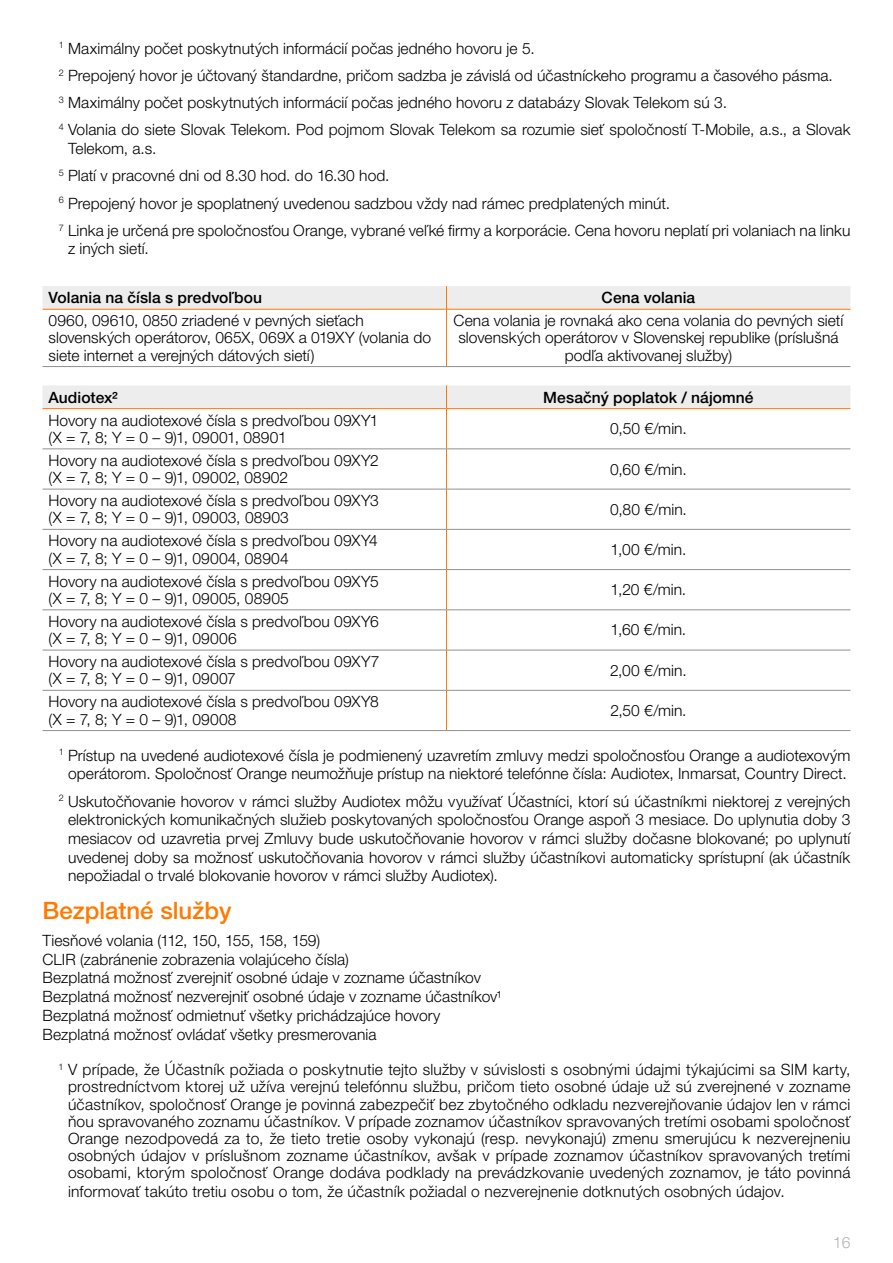
<style>
.page{position:relative;width:893px;height:1263px;background:#fff}
.page>*{position:absolute;margin:0;border:0;box-sizing:border-box;transform-origin:0 0}
.t1{font:500 24px "Helvetica Neue LT Pro";color:#ff7a00}
.t2{font:300 15.6px/17.1px "Helvetica Neue LT Pro";letter-spacing:.005em;color:#000}
.t3{font:500 15.6px "Helvetica Neue LT Pro";letter-spacing:.005em;color:#000}
.t4{font:300 15.6px "Helvetica Neue LT Pro";color:#b3b2b2}
</style>
<div class="page">
<hr style="left:43px;top:309px;width:403px;height:1px;background:#ff7a00">
<hr style="left:446px;top:309px;width:404px;height:1px;background:#ff7a00">
<hr style="left:446px;top:309px;width:1px;height:57px;background:#ff7a00">
<div style="left:43px;top:286px;width:807px;height:23px;background:#ededed"></div>
<hr style="left:43px;top:366px;width:403px;height:1px;background:#909090">
<hr style="left:446px;top:366px;width:404px;height:1px;background:#909090">
<svg style="left:43px;top:409px;width:807px;height:281px"></svg>
<hr style="left:446px;top:409px;width:1px;height:40px;background:#ff7a00">
<hr style="left:446px;top:449px;width:1px;height:40px;background:#ff7a00">
<hr style="left:446px;top:489px;width:1px;height:40px;background:#ff7a00">
<hr style="left:446px;top:529px;width:1px;height:40px;background:#ff7a00">
<hr style="left:446px;top:570px;width:1px;height:40px;background:#ff7a00">
<hr style="left:446px;top:610px;width:1px;height:40px;background:#ff7a00">
<hr style="left:446px;top:650px;width:1px;height:40px;background:#ff7a00">
<hr style="left:446px;top:690px;width:1px;height:40px;background:#ff7a00">
<div style="left:43px;top:385px;width:807px;height:24px;background:#ededed"></div>
<hr style="left:43px;top:449px;width:403px;height:1px;background:#909090">
<hr style="left:446px;top:449px;width:404px;height:1px;background:#909090">
<hr style="left:43px;top:489px;width:403px;height:1px;background:#909090">
<hr style="left:446px;top:489px;width:404px;height:1px;background:#909090">
<hr style="left:43px;top:529px;width:403px;height:1px;background:#909090">
<hr style="left:446px;top:529px;width:404px;height:1px;background:#909090">
<hr style="left:43px;top:569px;width:403px;height:1px;background:#909090">
<hr style="left:446px;top:569px;width:404px;height:1px;background:#909090">
<hr style="left:43px;top:610px;width:403px;height:1px;background:#909090">
<hr style="left:446px;top:610px;width:404px;height:1px;background:#909090">
<hr style="left:43px;top:650px;width:403px;height:1px;background:#909090">
<hr style="left:446px;top:650px;width:404px;height:1px;background:#909090">
<hr style="left:43px;top:690px;width:403px;height:1px;background:#909090">
<hr style="left:446px;top:690px;width:404px;height:1px;background:#909090">
<hr style="left:43px;top:730px;width:403px;height:1px;background:#909090">
<hr style="left:446px;top:730px;width:404px;height:1px;background:#909090">
<p class="t2" style="left:59px;top:34px;width:793px;line-height:27.2px"><sup>1</sup> Maximálny počet poskytnutých informácií počas jedného hovoru je 5.<br><sup>2</sup> Prepojený hovor je účtovaný štandardne, pričom sadzba je závislá od účastníckeho programu a časového pásma.<br><sup>3</sup> Maximálny počet poskytnutých informácií počas jedného hovoru z databázy Slovak Telekom sú 3.<br><sup>4</sup> Volania do siete Slovak Telekom. Pod pojmom Slovak Telekom sa rozumie sieť spoločností T-Mobile, a.s., a Slovak</p>
<p class="t2" style="left:59px;top:135px;width:793px;line-height:27.2px;text-indent:9px">Telekom, a.s.<br><sup>5</sup> Platí v pracovné dni od 8.30 hod. do 16.30 hod.<br><sup>6</sup> Prepojený hovor je spoplatnený uvedenou sadzbou vždy nad rámec predplatených minút.<br><sup>7</sup> Linka je určená pre spoločnosťou Orange, vybrané veľké firmy a korporácie. Cena hovoru neplatí pri volaniach na linku</p>
<p class="t2" style="left:68px;top:240px;width:82px">z iných sietí.</p>
<p class="t3" style="left:49px;top:288px;width:215px">Volania na čísla s predvoľbou</p>
<p class="t3" style="left:602px;top:288px;width:95px">Cena volania</p>
<p class="t2" style="left:49px;top:312px;width:384px">0960, 09610, 0850 zriadené v pevných sieťach slovenských operátorov, 065X, 069X a 019XY (volania do siete internet a verejných dátových sietí)</p>
<p class="t2" style="left:454px;top:312px;width:391px;text-align:center">Cena volania je rovnaká ako cena volania do pevných sietí slovenských operátorov v Slovenskej republike (príslušná podľa aktivovanej služby)</p>
<p class="t3" style="left:49px;top:388px;width:71px">Audiotex²</p>
<p class="t3" style="left:543px;top:388px;width:212px">Mesačný poplatok / nájomné</p>
<p class="t2" style="left:49px;top:411px;width:331px">Hovory na audiotexové čísla s predvoľbou 09XY1 (X = 7, 8; Y = 0 – 9)1, 09001, 08901</p>
<p class="t2" style="left:610px;top:420px;width:78px">0,50 €/min.</p>
<p class="t2" style="left:49px;top:452px;width:332px">Hovory na audiotexové čísla s predvoľbou 09XY2 (X = 7, 8; Y = 0 – 9)1, 09002, 08902</p>
<p class="t2" style="left:610px;top:460px;width:78px">0,60 €/min.</p>
<p class="t2" style="left:49px;top:492px;width:332px">Hovory na audiotexové čísla s predvoľbou 09XY3 (X = 7, 8; Y = 0 – 9)1, 09003, 08903</p>
<p class="t2" style="left:610px;top:500px;width:78px">0,80 €/min.</p>
<p class="t2" style="left:49px;top:532px;width:331px">Hovory na audiotexové čísla s predvoľbou 09XY4 (X = 7, 8; Y = 0 – 9)1, 09004, 08904</p>
<p class="t2" style="left:611px;top:541px;width:77px">1,00 €/min.</p>
<p class="t2" style="left:49px;top:572px;width:332px">Hovory na audiotexové čísla s predvoľbou 09XY5 (X = 7, 8; Y = 0 – 9)1, 09005, 08905</p>
<p class="t2" style="left:611px;top:581px;width:77px">1,20 €/min.</p>
<p class="t2" style="left:49px;top:612px;width:332px">Hovory na audiotexové čísla s predvoľbou 09XY6 (X = 7, 8; Y = 0 – 9)1, 09006</p>
<p class="t2" style="left:611px;top:621px;width:77px">1,60 €/min.</p>
<p class="t2" style="left:49px;top:653px;width:332px">Hovory na audiotexové čísla s predvoľbou 09XY7 (X = 7, 8; Y = 0 – 9)1, 09007</p>
<p class="t2" style="left:610px;top:661px;width:78px">2,00 €/min.</p>
<p class="t2" style="left:49px;top:693px;width:332px">Hovory na audiotexové čísla s predvoľbou 09XY8 (X = 7, 8; Y = 0 – 9)1, 09008</p>
<p class="t2" style="left:610px;top:701px;width:78px">2,50 €/min.</p>
<p class="t2" style="left:59px;top:745px;width:793px;line-height:18.8px;text-align:center"><sup>1</sup> Prístup na uvedené audiotexové čísla je podmienený uzavretím zmluvy medzi spoločnosťou Orange a audiotexovým operátorom. Spoločnosť Orange neumožňuje prístup na niektoré telefónne čísla: Audiotex, Inmarsat, Country Direct.</p>
<p class="t2" style="left:68px;top:791px;width:784px;line-height:18.8px;text-align:justify;text-indent:-9px"><sup>2</sup> Uskutočňovanie hovorov v rámci služby Audiotex môžu využívať Účastníci, ktorí sú účastníkmi niektorej z verejných elektronických komunikačných služieb poskytovaných spoločnosťou Orange aspoň 3 mesiace. Do uplynutia doby 3 mesiacov od uzavretia prvej Zmluvy bude uskutočňovanie hovorov v rámci služby dočasne blokované; po uplynutí uvedenej doby sa možnosť uskutočňovania hovorov v rámci služby účastníkovi automaticky sprístupní (ak účastník nepožiadal o trvalé blokovanie hovorov v rámci služby Audiotex).</p>
<h1 class="t1" style="left:43px;top:896px;width:190px">Bezplatné služby</h1>
<p class="t2" style="left:43px;top:931px;width:461px;line-height:18.8px">Tiesňové volania (112, 150, 155, 158, 159)<br>CLIR (zabránenie zobrazenia volajúceho čísla)<br>Bezplatná možnosť zverejniť osobné údaje v zozname účastníkov Bezplatná možnosť nezverejniť osobné údaje v zozname účastníkov¹<br>Bezplatná možnosť odmietnuť všetky prichádzajúce hovory Bezplatná možnosť ovládať všetky presmerovania</p>
<p class="t2" style="left:68px;top:1061px;width:784px;text-align:justify;text-indent:-9px"><sup>1</sup> V prípade, že Účastník požiada o poskytnutie tejto služby v súvislosti s osobnými údajmi týkajúcimi sa SIM karty, prostredníctvom ktorej už užíva verejnú telefónnu službu, pričom tieto osobné údaje už sú zverejnené v zozname účastníkov, spoločnosť Orange je povinná zabezpečiť bez zbytočného odkladu nezverejňovanie údajov len v rámci ňou spravovaného zoznamu účastníkov. V prípade zoznamov účastníkov spravovaných tretími osobami spoločnosť Orange nezodpovedá za to, že tieto tretie osoby vykonajú (resp. nevykonajú) zmenu smerujúcu k nezverejneniu osobných údajov v príslušnom zozname účastníkov, avšak v prípade zoznamov účastníkov spravovaných tretími osobami, ktorým spoločnosť Orange dodáva podklady na prevádzkovanie uvedených zoznamov, je táto povinná</p>
<p class="t2" style="left:68px;top:1182px;width:718px">informovať takúto tretiu osobu o tom, že účastník požiadal o nezverejnenie dotknutých osobných údajov.</p>
<p class="t4" style="left:833px;top:1233px;width:19px">16</p>
</div>
